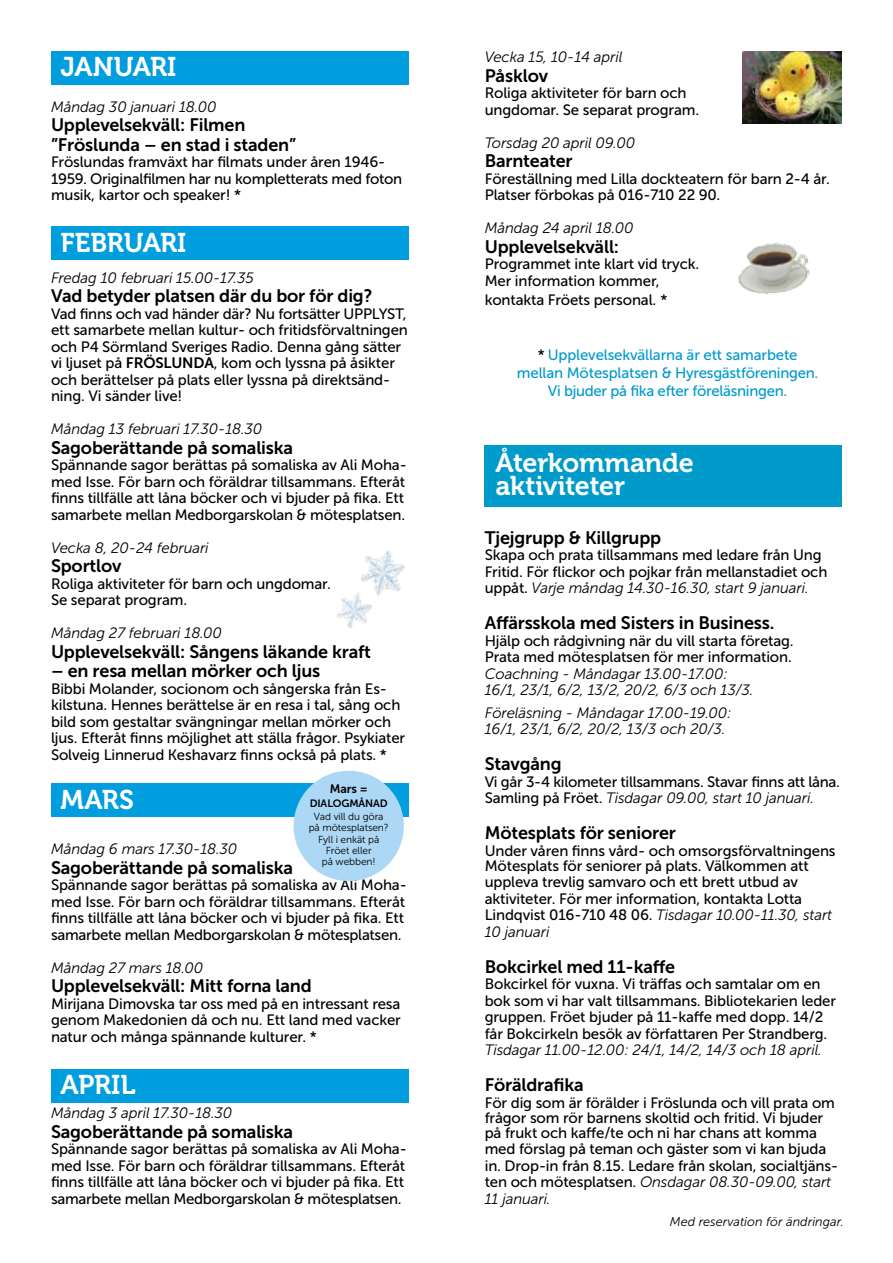
<style>
.page{position:relative;width:893px;height:1263px;background:#fff}
.page>*{position:absolute;margin:0;border:0;box-sizing:border-box;transform-origin:0 0}
.t1{font:27px/22.5px "Museo 700";letter-spacing:-.01em;color:#fff}
.t2{font:18px/19.5px "Museo Sans 700";letter-spacing:-.01em;color:#000}
.t3{font:15px/16.5px "Museo Sans 500";letter-spacing:-.01em;color:#000}
.t4{font:italic 15px/16.5px "Museo Sans 300";letter-spacing:-.01em;color:#000}
.t5{font:15px/18px "Museo Sans 500";letter-spacing:-.015em;color:#009acb;text-align:center}
.t6{font:italic 12.75px "Museo Sans 300";color:#000}
.t7{font:12.3px "Museo Sans 700";color:#000}
.t8{font:10.65px "Museo Sans 700";letter-spacing:-.01em;color:#000}
.t9{font:10.2px/11.2px "Museo Sans 300";letter-spacing:-.01em;color:#000;text-align:center}
.s1{font-family:"Museo Sans 700"}
.s2{color:#000}
.s3{font-family:"Museo Sans 500";font-style:normal}
</style>
<div class="page">
<div style="left:51px;top:51px;width:357px;height:33px;background:#009ddf"></div>
<div style="left:51px;top:226px;width:357px;height:34px;background:#009ddf"></div>
<div style="left:51px;top:783px;width:357px;height:34px;background:#009ddf"></div>
<div style="left:51px;top:1069px;width:357px;height:33px;background:#009ddf"></div>
<div style="left:485px;top:445px;width:357px;height:62px;background:#009acb"></div>
<img style="left:743px;top:51px;width:99px;height:73px">
<img style="left:361px;top:551px;width:44px;height:44px">
<img style="left:738px;top:243px;width:72px;height:51px">
<img style="left:336px;top:586px;width:43px;height:42px">
<div style="left:294px;top:771px;width:110px;height:110px;background:#add8f5;border-radius:50%"></div>
<h1 class="t1" style="left:61px;top:56px;width:117px">JANUARI</h1>
<p class="t4" style="left:51px;top:98px;width:167px">Måndag 30 januari 18.00</p>
<p class="t2" style="left:51px;top:115px;width:247px">Upplevelsekväll: Filmen ”Fröslunda – en stad i staden”</p>
<p class="t3" style="left:51px;top:154px;width:353px">Fröslundas framväxt har filmats under åren 1946-<br>1959. Originalfilmen har nu kompletterats med foton musik, kartor och speaker! *</p>
<h1 class="t1" style="left:61px;top:231px;width:127px">FEBRUARI</h1>
<p class="t4" style="left:51px;top:269px;width:204px">Fredag 10 februari 15.00-17.35</p>
<p class="t2" style="left:51px;top:286px;width:323px">Vad betyder platsen där du bor för dig?</p>
<p class="t3" style="left:51px;top:305px;width:358px">Vad finns och vad händer där? Nu fortsätter UPPLYST, ett samarbete mellan kultur- och fritidsförvaltningen och P4 Sörmland Sveriges Radio. Denna gång sätter vi ljuset på <span class="s1">FRÖSLUNDA</span>, kom och lyssna på åsikter och berättelser på plats eller lyssna på direktsänd&shy;ning. Vi sänder live!</p>
<p class="t4" style="left:51px;top:421px;width:213px">Måndag 13 februari 17.30-18.30</p>
<p class="t2" style="left:51px;top:438px;width:244px">Sagoberättande på somaliska</p>
<p class="t3" style="left:51px;top:457px;width:357px">Spännande sagor berättas på somaliska av Ali Moha&shy;med Isse. För barn och föräldrar tillsammans. Efteråt finns tillfälle att låna böcker och vi bjuder på fika. Ett samarbete mellan Medborgarskolan &amp; mötesplatsen.</p>
<p class="t4" style="left:51px;top:539px;width:159px">Vecka 8, 20-24 februari</p>
<p class="t2" style="left:51px;top:556px;width:72px">Sportlov</p>
<p class="t3" style="left:51px;top:575px;width:282px">Roliga aktiviteter för barn och ungdomar.<br>Se separat program.</p>
<p class="t4" style="left:51px;top:625px;width:172px">Måndag 27 februari 18.00</p>
<p class="t2" style="left:51px;top:642px;width:322px">Upplevelsekväll: Sångens läkande kraft</p>
<p class="t2" style="left:51px;top:661px;width:271px">– en resa mellan mörker och ljus</p>
<p class="t3" style="left:51px;top:680px;width:356px">Bibbi Molander, socionom och sångerska från Es&shy;kilstuna. Hennes berättelse är en resa i tal, sång och bild som gestaltar svängningar mellan mörker och ljus. Efteråt finns möjlighet att ställa frågor. Psykiater Solveig Linnerud Keshavarz finns också på plats. *</p>
<p class="t7" style="left:330px;top:782px;width:39px">Mars =</p>
<p class="t8" style="left:310px;top:797px;width:80px">DIALOGMÅNAD</p>
<p class="t9" style="left:309px;top:811px;width:82px">Vad vill du göra på mötesplatsen?<br>Fyll i enkät på<br>Fröet eller<br>på webben!</p>
<h1 class="t1" style="left:61px;top:788px;width:75px">MARS</h1>
<p class="t4" style="left:51px;top:841px;width:188px">Måndag 6 mars 17.30-18.30</p>
<p class="t2" style="left:51px;top:858px;width:244px">Sagoberättande på somaliska</p>
<p class="t3" style="left:51px;top:877px;width:357px">Spännande sagor berättas på somaliska av Ali Moha&shy;med Isse. För barn och föräldrar tillsammans. Efteråt finns tillfälle att låna böcker och vi bjuder på fika. Ett samarbete mellan Medborgarskolan &amp; mötesplatsen.</p>
<p class="t4" style="left:51px;top:959px;width:154px">Måndag 27 mars 18.00</p>
<p class="t2" style="left:51px;top:976px;width:262px">Upplevelsekväll: Mitt forna land</p>
<p class="t3" style="left:51px;top:995px;width:351px;text-align:justify">Mirijana Dimovska tar oss med på en intressant resa genom Makedonien då och nu. Ett land med vacker natur och många spännande kulturer. *</p>
<h1 class="t1" style="left:61px;top:1074px;width:76px">APRIL</h1>
<p class="t4" style="left:51px;top:1105px;width:183px">Måndag 3 april 17.30-18.30</p>
<p class="t2" style="left:51px;top:1122px;width:244px">Sagoberättande på somaliska</p>
<p class="t3" style="left:51px;top:1141px;width:357px">Spännande sagor berättas på somaliska av Ali Moha&shy;med Isse. För barn och föräldrar tillsammans. Efteråt finns tillfälle att låna böcker och vi bjuder på fika. Ett samarbete mellan Medborgarskolan &amp; mötesplatsen.</p>
<p class="t4" style="left:485px;top:49px;width:139px">Vecka 15, 10-14 april</p>
<p class="t2" style="left:485px;top:66px;width:65px">Påsklov</p>
<p class="t3" style="left:485px;top:85px;width:216px">Roliga aktiviteter för barn och ungdomar. Se separat program.</p>
<p class="t4" style="left:485px;top:134px;width:152px">Torsdag 20 april 09.00</p>
<p class="t2" style="left:485px;top:151px;width:89px">Barnteater</p>
<p class="t3" style="left:485px;top:170px;width:347px">Föreställning med Lilla dockteatern för barn 2-4 år.<br>Platser förbokas på 016-710 22 90.</p>
<p class="t4" style="left:485px;top:220px;width:150px">Måndag 24 april 18.00</p>
<p class="t2" style="left:485px;top:237px;width:136px">Upplevelsekväll:</p>
<p class="t3" style="left:485px;top:256px;width:216px">Programmet inte klart vid tryck.<br>Mer information kommer,</p>
<p class="t3" style="left:485px;top:292px;width:184px">kontakta Fröets personal. *</p>
<p class="t5" style="left:517px;top:346px;width:303px"><span class="s2">*</span> Upplevelsekvällarna är ett samarbete mellan Mötesplatsen &amp; Hyresgästföreningen.<br>Vi bjuder på fika efter föreläsningen.</p>
<h1 class="t1" style="left:495px;top:452px;width:200px">Återkommande aktiviteter</h1>
<p class="t2" style="left:485px;top:528px;width:178px">Tjejgrupp &amp; Killgrupp</p>
<p class="t3" style="left:485px;top:547px;width:344px">Skapa och prata tillsammans med ledare från Ung<br>Fritid. För flickor och pojkar från mellanstadiet och</p>
<p class="t4" style="left:485px;top:580px;width:326px"><span class="s3">uppåt.</span> Varje måndag 14.30-16.30, start 9 januari.</p>
<p class="t2" style="left:485px;top:613px;width:291px">Affärsskola med Sisters in Business.</p>
<p class="t3" style="left:485px;top:632px;width:310px">Hjälp och rådgivning när du vill starta företag.<br>Prata med mötesplatsen för mer information.</p>
<p class="t4" style="left:485px;top:665px;width:270px">Coachning - Måndagar 13.00-17.00:<br>16/1, 23/1, 6/2, 13/2, 20/2, 6/3 och 13/3.</p>
<p class="t4" style="left:485px;top:704px;width:248px">Föreläsning - Måndagar 17.00-19.00:<br>16/1, 23/1, 6/2, 20/2, 13/3 och 20/3.</p>
<p class="t2" style="left:485px;top:754px;width:78px">Stavgång</p>
<p class="t3" style="left:485px;top:773px;width:357px">Vi går 3-4 kilometer tillsammans. Stavar finns att låna.</p>
<p class="t4" style="left:485px;top:790px;width:331px"><span class="s3">Samling på Fröet.</span> Tisdagar 09.00, start 10 januari.</p>
<p class="t2" style="left:485px;top:823px;width:193px">Mötesplats för seniorer</p>
<p class="t3" style="left:485px;top:843px;width:352px;line-height:15px">Under våren finns vård- och omsorgsförvaltningens<br>Mötesplats för seniorer på plats. Välkommen att</p>
<p class="t3" style="left:485px;top:874px;width:319px">uppleva trevlig samvaro och ett brett utbud av aktiviteter. För mer information, kontakta Lotta</p>
<p class="t4" style="left:485px;top:907px;width:349px"><span class="s3">Lindqvist 016-710 48 06.</span> Tisdagar 10.00-11.30, start<br>10 januari</p>
<p class="t2" style="left:485px;top:957px;width:192px">Bokcirkel med 11-kaffe</p>
<p class="t3" style="left:485px;top:976px;width:353px">Bokcirkel för vuxna. Vi träffas och samtalar om en bok som vi har valt tillsammans. Bibliotekarien leder gruppen. Fröet bjuder på 11-kaffe med dopp. 14/2 får Bokcirkeln besök av författaren Per Strandberg.</p>
<p class="t4" style="left:485px;top:1042px;width:339px">Tisdagar 11.00-12.00: 24/1, 14/2, 14/3 och 18 april.</p>
<p class="t2" style="left:485px;top:1075px;width:100px">Föräldrafika</p>
<p class="t3" style="left:485px;top:1095px;width:352px;line-height:15px">För dig som är förälder i Fröslunda och vill prata om frågor som rör barnens skoltid och fritid. Vi bjuder på frukt och kaffe/te och ni har chans att komma</p>
<p class="t3" style="left:485px;top:1141px;width:355px">med förslag på teman och gäster som vi kan bjuda in. Drop-in från 8.15. Ledare från skolan, socialtjäns-</p>
<p class="t4" style="left:485px;top:1174px;width:348px"><span class="s3">ten och mötesplatsen.</span> Onsdagar 08.30-09.00, start<br>11 januari.</p>
<p class="t6" style="left:670px;top:1215px;width:176px">Med reservation för ändringar.</p>
</div>
